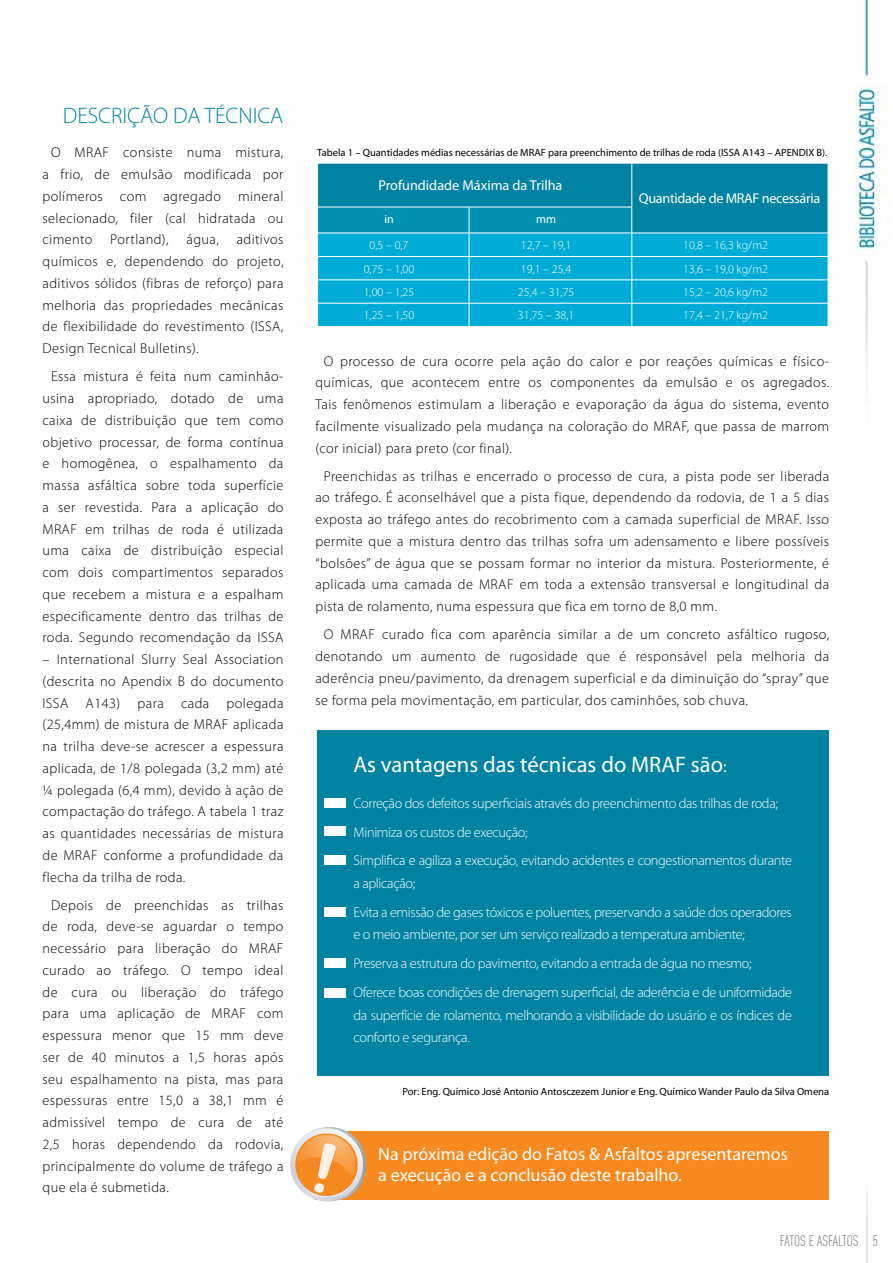
<style>
.page{position:relative;width:893px;height:1263px;background:#fff}
.page>*{position:absolute;margin:0;border:0;box-sizing:border-box;transform-origin:0 0}
.t1{font:22.5px "Myriad Pro";color:#fff}
.t2{font:300 22.5px "Myriad Pro";color:#0083a2}
.t3{font:18px/21px "Myriad Pro";color:#fff}
.t4{font:300 15px "DIN Cond";letter-spacing:-.005em;color:#6d6f71}
.t5{font:300 14.25px/21.8px "Myriad Pro";letter-spacing:.03em;color:#000;text-align:justify}
.t6{font:300 14.25px/29px "Myriad Pro";letter-spacing:-.025em;color:#fff}
.t7{font:14.25px "Myriad Pro";color:#fff}
.t8{font:14.25px "Myriad Pro";letter-spacing:-.02em;color:#fff}
.t9{font:300 12px "Myriad Pro";color:#fff}
.t10{font:12px "Myriad Pro";color:#fff}
.t11{font:10.5px "Myriad Pro";color:#000}
.s1{font-size:16.5px}
</style>
<div class="page">
<hr style="left:866px;top:1155px;width:2px;height:108px;background:#bcbdc0">
<div style="left:316px;top:1131px;width:513px;height:68px;background:#f6891f"></div>
<div style="left:318px;top:730px;width:511px;height:346px;background:#0083a2"></div>
<img style="left:854px;top:0;width:34px;height:378px">
<svg style="left:317px;top:163px;width:512px;height:163px;background:#0b9fc3"></svg>
<div style="left:324px;top:798px;width:21px;height:9px;background:#fff"></div>
<div style="left:324px;top:827px;width:21px;height:9px;background:#fff"></div>
<div style="left:324px;top:856px;width:21px;height:9px;background:#fff"></div>
<div style="left:324px;top:907px;width:21px;height:10px;background:#fff"></div>
<div style="left:324px;top:959px;width:21px;height:9px;background:#fff"></div>
<div style="left:324px;top:988px;width:21px;height:9px;background:#fff"></div>
<svg style="left:290px;top:1127px;width:77px;height:75px"></svg>
<h1 class="t2" style="left:63px;top:102px;width:222px">DESCRIÇÃO DA TÉCNICA</h1>
<p class="t5" style="left:43px;top:142px;width:242px;text-indent:9px">O MRAF consiste numa mistura, a frio, de emulsão modificada por polímeros com agregado mineral selecionado, filer (cal hidratada ou cimento Portland), água, aditivos químicos e, dependendo do projeto, aditivos sólidos (fibras de reforço) para melhoria das propriedades mecânicas de flexibilidade do revestimento (ISSA, Design Tecnical Bulletins).</p>
<p class="t5" style="left:43px;top:366px;width:242px;text-align:center">Essa mistura é feita num caminhão&shy;usina apropriado, dotado de uma caixa de distribuição que tem como objetivo processar, de forma contínua e homogênea, o espalhamento da massa asfáltica sobre toda superfície a ser revestida. Para a aplicação do MRAF em trilhas de roda é utilizada uma caixa de distribuição especial com dois compartimentos separados que recebem a mistura e a espalham especificamente dentro das trilhas de roda. Segundo recomendação da ISSA</p>
<p class="t5" style="left:43px;top:648px;width:242px">– International Slurry Seal Association (descrita no Apendix B do documento ISSA A143) para cada polegada (25,4mm) de mistura de MRAF aplicada na trilha deve-se acrescer a espessura aplicada, de 1/8 polegada (3,2 mm) até ¼ polegada (6,4 mm), devido à ação de compactação do tráfego. A tabela 1 traz as quantidades necessárias de mistura de MRAF conforme a profundidade da flecha da trilha de roda.</p>
<p class="t5" style="left:43px;top:894px;width:242px;text-indent:9px">Depois de preenchidas as trilhas de roda, deve-se aguardar o tempo necessário para liberação do MRAF curado ao tráfego. O tempo ideal de cura ou liberação do tráfego para uma aplicação de MRAF com espessura menor que 15 mm deve ser de 40 minutos a 1,5 horas após seu espalhamento na pista, mas para espessuras entre 15,0 a 38,1 mm é admissível tempo de cura de até 2,5 horas dependendo da rodovia, principalmente do volume de tráfego a que ela é submetida.</p>
<p class="t11" style="left:317px;top:146px;width:512px">Tabela 1 – Quantidades médias necessárias de MRAF para preenchimento de trilhas de roda (ISSA A143 – APENDIX B).</p>
<p class="t7" style="left:378px;top:177px;width:186px">Profundidade Máxima da Trilha</p>
<p class="t8" style="left:639px;top:190px;width:183px">Quantidade de MRAF necessária</p>
<p class="t10" style="left:384px;top:212px;width:11px">in</p>
<p class="t10" style="left:536px;top:212px;width:22px">mm</p>
<p class="t9" style="left:370px;top:238px;width:40px">0,5 – 0,7</p>
<p class="t9" style="left:521px;top:238px;width:52px">12,7 – 19,1</p>
<p class="t9" style="left:683px;top:238px;width:86px">10,8 – 16,3 kg/m2</p>
<p class="t9" style="left:364px;top:261px;width:52px">0,75 – 1,00</p>
<p class="t9" style="left:521px;top:261px;width:52px">19,1 – 25,4</p>
<p class="t9" style="left:683px;top:261px;width:86px">13,6 – 19,0 kg/m2</p>
<p class="t9" style="left:364px;top:285px;width:52px">1,00 – 1,25</p>
<p class="t9" style="left:518px;top:285px;width:58px">25,4 – 31,75</p>
<p class="t9" style="left:683px;top:285px;width:86px">15,2 – 20,6 kg/m2</p>
<p class="t9" style="left:364px;top:308px;width:52px">1,25 – 1,50</p>
<p class="t9" style="left:518px;top:308px;width:58px">31,75 – 38,1</p>
<p class="t9" style="left:683px;top:308px;width:86px">17,4 – 21,7 kg/m2</p>
<p class="t5" style="left:315px;top:350px;width:515px;text-indent:9px">O processo de cura ocorre pela ação do calor e por reações químicas e físico&shy;químicas, que acontecem entre os componentes da emulsão e os agregados.<br>Tais fenômenos estimulam a liberação e evaporação da água do sistema, evento facilmente visualizado pela mudança na coloração do MRAF, que passa de marrom (cor inicial) para preto (cor final).</p>
<p class="t5" style="left:315px;top:465px;width:515px;text-indent:9px">Preenchidas as trilhas e encerrado o processo de cura, a pista pode ser liberada ao tráfego. É aconselhável que a pista fique, dependendo da rodovia, de 1 a 5 dias exposta ao tráfego antes do recobrimento com a camada superficial de MRAF. Isso permite que a mistura dentro das trilhas sofra um adensamento e libere possíveis “bolsões” de água que se possam formar no interior da mistura. Posteriormente, é aplicada uma camada de MRAF em toda a extensão transversal e longitudinal da pista de rolamento, numa espessura que fica em torno de 8,0 mm.</p>
<p class="t5" style="left:315px;top:624px;width:515px;text-indent:9px">O MRAF curado fica com aparência similar a de um concreto asfáltico rugoso, denotando um aumento de rugosidade que é responsável pela melhoria da aderência pneu/pavimento, da drenagem superficial e da diminuição do “spray” que se forma pela movimentação, em particular, dos caminhões, sob chuva.</p>
<h1 class="t1" style="left:353px;top:751px;width:374px">As vantagens das técnicas do MRAF são<span class="s1">:</span></h1>
<p class="t6" style="left:353px;top:788px;width:440px">Correção dos defeitos superficiais através do preenchimento das trilhas de roda;<br>Minimiza os custos de execução;<br>Simplifica e agiliza a execução, evitando acidentes e congestionamentos durante</p>
<p class="t6" style="left:353px;top:868px;width:440px">a aplicação;<br>Evita a emissão de gases tóxicos e poluentes, preservando a saúde dos operadores</p>
<p class="t6" style="left:353px;top:920px;width:440px">e o meio ambiente, por ser um serviço realizado a temperatura ambiente;<br>Preserva a estrutura do pavimento, evitando a entrada de água no mesmo;<br>Oferece boas condições de drenagem superficial, de aderência e de uniformidade</p>
<p class="t6" style="left:353px;top:1003px;width:440px;line-height:22.5px">da superfície de rolamento, melhorando a visibilidade do usuário e os índices de conforto e segurança.</p>
<p class="t11" style="left:403px;top:1085px;width:428px">Por: Eng. Químico José Antonio Antosczezem Junior e Eng. Químico Wander Paulo da Silva Omena</p>
<p class="t3" style="left:378px;top:1143px;width:411px">Na próxima edição do Fatos &amp; Asfaltos apresentaremos a execução e a conclusão deste trabalho.</p>
<p class="t4" style="left:780px;top:1232px;width:100px">FATOS E ASFALTOS 5</p>
</div>
